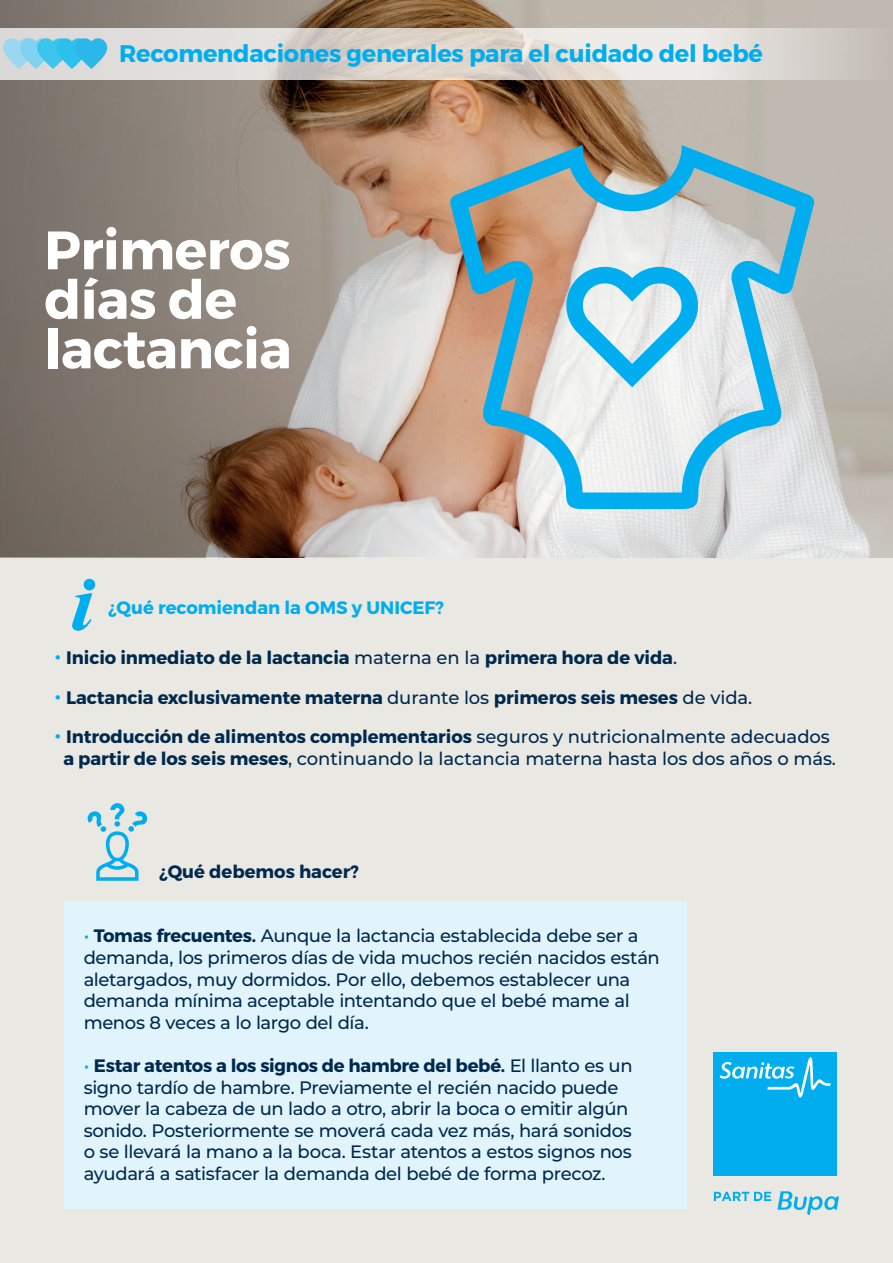
<style>
.page{position:relative;width:893px;height:1263px;background:#e9e8e2}
.page>*{position:absolute;margin:0;border:0;box-sizing:border-box;transform-origin:0 0}
.t1{font:700 54px/49.5px "Montserrat";letter-spacing:-.01em;color:#fff}
.t2{font:700 24px "Montserrat";letter-spacing:-.01em;color:#00aeef}
.t3{font:500 18px/21.6px "Montserrat";letter-spacing:-.02em;color:#00294e}
.t4{font:700 18px "Montserrat";letter-spacing:-.005em;color:#00294e}
.t5{font:700 18px "Montserrat";color:#00aeef}
.s1{font-weight:500;font-size:24px;color:#00aeef}
.s2{font-weight:500}
.s3{font-weight:700}
.s4{color:#00aeef}
</style>
<div class="page">
<svg style="left:0;top:0;width:893px;height:557px;background:#a09286"></svg>
<svg style="left:0;top:28px;width:893px;height:51px"></svg>
<svg style="left:714px;top:1192px;width:57px;height:9px"></svg>
<svg style="left:777px;top:1191px;width:62px;height:24px"></svg>
<div style="left:714px;top:1052px;width:123px;height:123px;background:#00aeef"></div>
<svg style="left:720px;top:1057px;width:111px;height:40px"></svg>
<svg style="left:3px;top:38px;width:104px;height:31px"></svg>
<svg style="left:72px;top:579px;width:23px;height:52px"></svg>
<div style="left:64px;top:901px;width:622px;height:308px;background:#e1f4fc"></div>
<svg style="left:449px;top:145px;width:366px;height:364px"></svg>
<svg style="left:87px;top:803px;width:60px;height:78px"></svg>
<p class="t2" style="left:119px;top:38px;width:645px">Recomendaciones generales para el cuidado del bebé</p>
<p class="t1" style="left:44px;top:226px;width:248px">Primeros días de</p>
<p class="t1" style="left:44px;top:325px;width:249px">lactancia</p>
<p class="t5" style="left:108px;top:597px;width:337px">¿Qué recomiendan la OMS y UNICEF?</p>
<p class="t4" style="left:54px;top:647px;width:625px"><span class="s1">•</span> Inicio inmediato de la lactancia <span class="s2">materna en la</span> primera hora de vida<span class="s2">.</span></p>
<p class="t4" style="left:54px;top:686px;width:700px"><span class="s1">•</span> Lactancia exclusivamente materna <span class="s2">durante los</span> primeros seis meses <span class="s2">de vida.</span></p>
<p class="t4" style="left:54px;top:726px;width:777px"><span class="s1">•</span> Introducción de alimentos complementarios <span class="s2">seguros y nutricionalmente adecuados</span></p>
<p class="t3" style="left:64px;top:747px;width:774px"><span class="s3">a partir de los seis meses</span>, continuando la lactancia materna hasta los dos años o más.</p>
<p class="t4" style="left:159px;top:860px;width:201px">¿Qué debemos hacer?</p>
<p class="t3" style="left:84px;top:924px;width:578px"><span class="s4">•</span> <span class="s3">Tomas frecuentes.</span> Aunque la lactancia establecida debe ser a demanda, los primeros días de vida muchos recién nacidos están aletargados, muy dormidos. Por ello, debemos establecer una demanda mínima aceptable intentando que el bebé mame al menos 8 veces a lo largo del día.</p>
<p class="t3" style="left:84px;top:1054px;width:550px"><span class="s4">•</span> <span class="s3">Estar atentos a los signos de hambre del bebé.</span> El llanto es un signo tardío de hambre. Previamente el recién nacido puede mover la cabeza de un lado a otro, abrir la boca o emitir algún sonido. Posteriormente se moverá cada vez más, hará sonidos</p>
<p class="t3" style="left:84px;top:1140px;width:550px">o se llevará la mano a la boca. Estar atentos a estos signos nos ayudará a satisfacer la demanda del bebé de forma precoz.</p>
</div>
